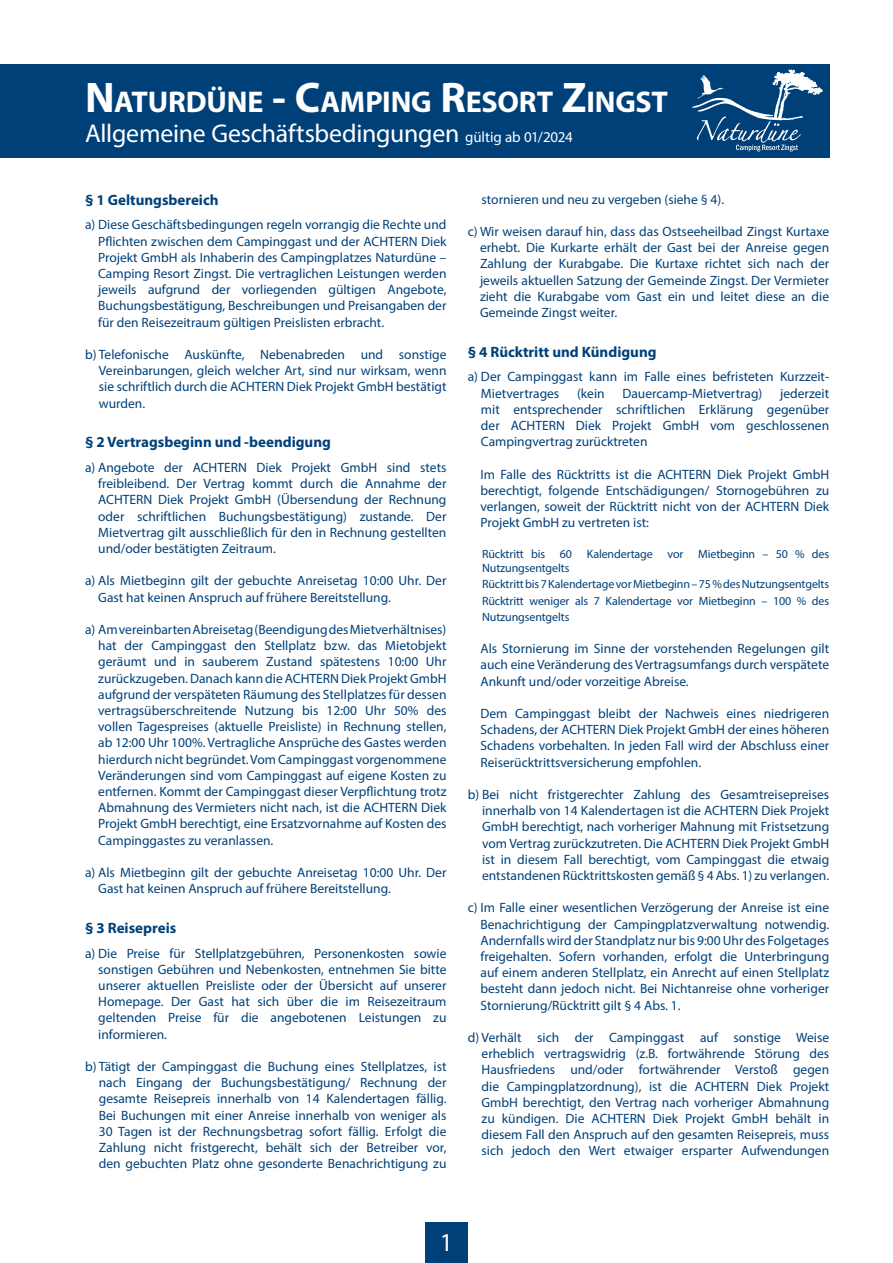
<style>
.page{position:relative;width:893px;height:1263px;background:#fff}
.page>*{position:absolute;margin:0;border:0;box-sizing:border-box;transform-origin:0 0}
.t1{font:700 30.15px "Myriad Pro";letter-spacing:-.01em;color:#fff}
.t2{font:25.8px "Myriad Pro";letter-spacing:-.01em;color:#fff}
.t3{font:700 15px "Myriad Pro";color:#004079}
.t4{font:13.5px/16.2px "Myriad Pro";color:#004079;text-align:justify}
.t5{font:12px/16.2px "Myriad Pro";letter-spacing:-.01em;color:#004079}
.s1{font-size:42.9px}
.s2{font-size:15px}
</style>
<div class="page">
<div style="left:0;top:64px;width:829px;height:93px;background:#004079"></div>
<svg style="left:692px;top:69px;width:131px;height:82px"></svg>
<div style="left:425px;top:1222px;width:43px;height:41px;background:#004079"></div>
<h1 class="t1" style="left:85px;top:82px;width:584px"><span class="s1">N</span>ATURDÜNE <span class="s1">- C</span>AMPING <span class="s1">R</span>ESORT <span class="s1">Z</span>INGST</h1>
<h2 class="t2" style="left:85px;top:118px;width:489px">Allgemeine Geschäftsbedingungen <span class="s2">gültig ab 01/2024</span></h2>
<p class="t3" style="left:85px;top:190px;width:135px">§ 1 Geltungsbereich</p>
<p class="t4" style="left:98px;top:217px;width:350px;text-indent:-13px">a) Diese Geschäftsbedingungen regeln vorrangig die Rechte und Pflichten zwischen dem Campinggast und der ACHTERN Diek Projekt GmbH als Inhaberin des Campingplatzes Naturdüne – Camping Resort Zingst. Die vertraglichen Leistungen werden jeweils aufgrund der vorliegenden gültigen Angebote, Buchungsbestätigung, Beschreibungen und Preisangaben der für den Reisezeitraum gültigen Preislisten erbracht.</p>
<p class="t4" style="left:99px;top:346px;width:349px;text-indent:-14px">b) Telefonische Auskünfte, Nebenabreden und sonstige Vereinbarungen, gleich welcher Art, sind nur wirksam, wenn sie schriftlich durch die ACHTERN Diek Projekt GmbH bestätigt wurden.</p>
<p class="t3" style="left:85px;top:432px;width:247px">§ 2 Vertragsbeginn und -beendigung</p>
<p class="t4" style="left:98px;top:459px;width:350px;text-indent:-13px">a) Angebote der ACHTERN Diek Projekt GmbH sind stets freibleibend. Der Vertrag kommt durch die Annahme der ACHTERN Diek Projekt GmbH (Übersendung der Rechnung oder schriftlichen Buchungsbestätigung) zustande. Der Mietvertrag gilt ausschließlich für den in Rechnung gestellten und/oder bestätigten Zeitraum.</p>
<p class="t4" style="left:98px;top:572px;width:350px;text-indent:-13px">a) Als Mietbeginn gilt der gebuchte Anreisetag 10:00 Uhr. Der<br>Gast hat keinen Anspruch auf frühere Bereitstellung.</p>
<p class="t4" style="left:98px;top:621px;width:350px;text-indent:-13px">a) Am vereinbarten Abreisetag (Beendigung des Mietverhältnises) hat der Campinggast den Stellplatz bzw. das Mietobjekt geräumt und in sauberem Zustand spätestens 10:00 Uhr zurückzugeben. Danach kann die ACHTERN Diek Projekt GmbH aufgrund der verspäteten Räumung des Stellplatzes für dessen vertragsüberschreitende Nutzung bis 12:00 Uhr 50% des vollen Tagespreises (aktuelle Preisliste) in Rechnung stellen, ab 12:00 Uhr 100%. Vertragliche Ansprüche des Gastes werden hierdurch nicht begründet. Vom Campinggast vorgenommene Veränderungen sind vom Campinggast auf eigene Kosten zu entfernen. Kommt der Campinggast dieser Verpflichtung trotz Abmahnung des Vermieters nicht nach, ist die ACHTERN Diek Projekt GmbH berechtigt, eine Ersatzvornahme auf Kosten des Campinggastes zu veranlassen.</p>
<p class="t4" style="left:98px;top:864px;width:350px;text-indent:-13px">a) Als Mietbeginn gilt der gebuchte Anreisetag 10:00 Uhr. Der<br>Gast hat keinen Anspruch auf frühere Bereitstellung.</p>
<p class="t3" style="left:85px;top:918px;width:93px">§ 3 Reisepreis</p>
<p class="t4" style="left:98px;top:945px;width:350px;text-indent:-13px">a) Die Preise für Stellplatzgebühren, Personenkosten sowie sonstigen Gebühren und Nebenkosten, entnehmen Sie bitte unserer aktuellen Preisliste oder der Übersicht auf unserer Homepage. Der Gast hat sich über die im Reisezeitraum geltenden Preise für die angebotenen Leistungen zu informieren.</p>
<p class="t4" style="left:99px;top:1058px;width:349px;text-indent:-14px">b) Tätigt der Campinggast die Buchung eines Stellplatzes, ist nach Eingang der Buchungsbestätigung/ Rechnung der gesamte Reisepreis innerhalb von 14 Kalendertagen fällig.<br>Bei Buchungen mit einer Anreise innerhalb von weniger als 30 Tagen ist der Rechnungsbetrag sofort fällig. Erfolgt die Zahlung nicht fristgerecht, behält sich der Betreiber vor, den gebuchten Platz ohne gesonderte Benachrichtigung zu</p>
<p class="t4" style="left:481px;top:191px;width:244px">stornieren und neu zu vergeben (siehe § 4).</p>
<p class="t4" style="left:480px;top:223px;width:351px;text-indent:-12px">c) Wir weisen darauf hin, dass das Ostseeheilbad Zingst Kurtaxe erhebt. Die Kurkarte erhält der Gast bei der Anreise gegen Zahlung der Kurabgabe. Die Kurtaxe richtet sich nach der jeweils aktuellen Satzung der Gemeinde Zingst. Der Vermieter zieht die Kurabgabe vom Gast ein und leitet diese an die Gemeinde Zingst weiter.</p>
<p class="t3" style="left:468px;top:342px;width:190px">§ 4 Rücktritt und Kündigung</p>
<p class="t4" style="left:481px;top:368px;width:350px;text-indent:-13px">a) Der Campinggast kann im Falle eines befristeten Kurzzeit-<br>Mietvertrages</p>
<p class="t4" style="left:481px;top:385px;width:350px;text-indent:299px">jederzeit mit entsprechender schriftlichen Erklärung gegenüber der ACHTERN Diek Projekt GmbH vom geschlossenen Campingvertrag zurücktreten</p>
<p class="t4" style="left:480px;top:466px;width:350px">Im Falle des Rücktritts ist die ACHTERN Diek Projekt GmbH berechtigt, folgende Entschädigungen/ Stornogebühren zu verlangen, soweit der Rücktritt nicht von der ACHTERN Diek Projekt GmbH zu vertreten ist:</p>
<p class="t5" style="left:482px;top:546px;width:349px;line-height:14.4px">Rücktritt bis 60 Kalendertage vor Mietbeginn – 50 % des<br>Nutzungsentgelts</p>
<p class="t5" style="left:482px;top:576px;width:349px;text-align:justify">Rücktritt bis 7 Kalendertage vor Mietbeginn – 75 % des Nutzungsentgelts Rücktritt weniger als 7 Kalendertage vor Mietbeginn – 100 % des Nutzungsentgelts</p>
<p class="t4" style="left:480px;top:640px;width:350px">Als Stornierung im Sinne der vorstehenden Regelungen gilt auch eine Veränderung des Vertragsumfangs durch verspätete Ankunft und/oder vorzeitige Abreise.</p>
<p class="t4" style="left:480px;top:705px;width:350px">Dem Campinggast bleibt der Nachweis eines niedrigeren Schadens, der ACHTERN Diek Projekt GmbH der eines höheren Schadens vorbehalten. In jeden Fall wird der Abschluss einer Reiserücktrittsversicherung empfohlen.</p>
<p class="t4" style="left:482px;top:786px;width:349px;text-indent:-14px">b) Bei nicht fristgerechter Zahlung des Gesamtreisepreises innerhalb von 14 Kalendertagen ist die ACHTERN Diek Projekt GmbH berechtigt, nach vorheriger Mahnung mit Fristsetzung vom Vertrag zurückzutreten. Die ACHTERN Diek Projekt GmbH ist in diesem Fall berechtigt, vom Campinggast die etwaig entstandenen Rücktrittskosten gemäß § 4 Abs. 1) zu verlangen.</p>
<p class="t4" style="left:480px;top:899px;width:350px;text-indent:-13px">c) Im Falle einer wesentlichen Verzögerung der Anreise ist eine Benachrichtigung der Campingplatzverwaltung notwendig.<br>Andernfalls wird der Standplatz nur bis 9:00 Uhr des Folgetages freigehalten. Sofern vorhanden, erfolgt die Unterbringung auf einem anderen Stellplatz, ein Anrecht auf einen Stellplatz besteht dann jedoch nicht. Bei Nichtanreise ohne vorheriger Stornierung/Rücktritt gilt § 4 Abs. 1.</p>
<p class="t4" style="left:482px;top:1029px;width:349px;text-indent:-14px">d) Verhält sich der Campinggast auf sonstige Weise erheblich vertragswidrig (z.B. fortwährende Störung des Hausfriedens und/oder fortwährender Verstoß gegen die Campingplatzordnung), ist die ACHTERN Diek Projekt GmbH berechtigt, den Vertrag nach vorheriger Abmahnung zu kündigen. Die ACHTERN Diek Projekt GmbH behält in diesem Fall den Anspruch auf den gesamten Reisepreis, muss sich jedoch den Wert etwaiger ersparter Aufwendungen</p>
<p class="t4" style="left:577px;top:385px;width:29px">(kein</p>
<p class="t4" style="left:622px;top:385px;width:141px">Dauercamp-Mietvertrag)</p>
<h2 class="t2" style="left:440px;top:1227px;width:15px">1</h2>
</div>
